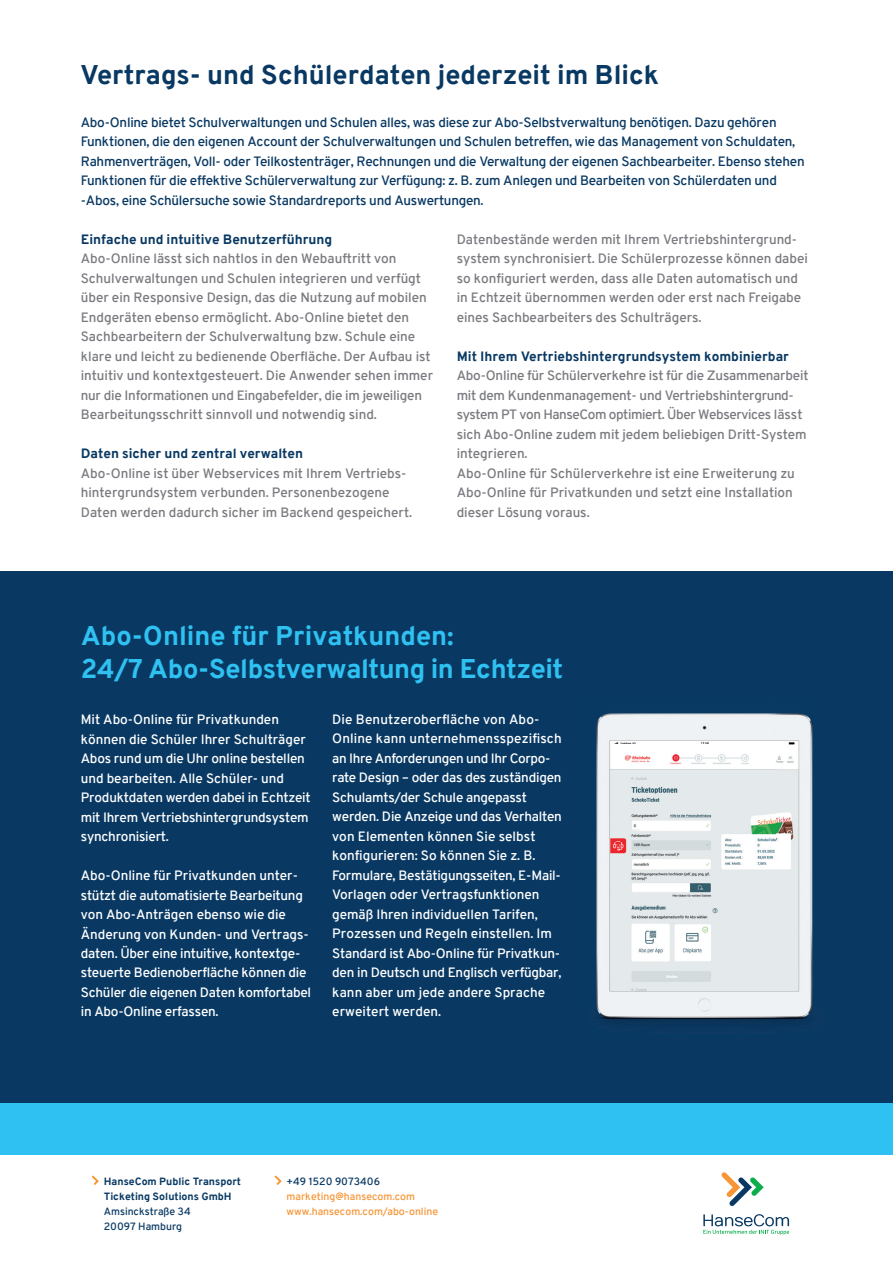
<style>
.page{position:relative;width:893px;height:1263px;background:#fff}
.page>*{position:absolute;margin:0;border:0;box-sizing:border-box;transform-origin:0 0}
.t1{font:700 27px/33px "Overpass";letter-spacing:-.015em;color:#2ec1f1}
.t2{font:700 27px "Overpass";color:#093963}
.t3{font:13.5px/19.5px "Overpass";color:#7a7b80}
.t4{font:13.5px/19.5px "Overpass";letter-spacing:-.015em;color:#fff}
.t5{font:13.5px/19.5px "Overpass";letter-spacing:-.015em;color:#093963}
.t6{font:700 13.5px "Overpass";color:#093963}
.t7{font:10.5px/15px "Overpass";color:#f79637}
.t8{font:700 10.5px/15px "Overpass";color:#093963}
.t9{font:10.5px/15px "Overpass";color:#093963}
</style>
<div class="page">
<div style="left:0;top:571px;width:893px;height:569px;background:#093963"></div>
<img style="left:596px;top:713px;width:217px;height:309px">
<div style="left:0;top:1103px;width:893px;height:51px;background:#2ec1f1"></div>
<svg style="left:92px;top:1175px;width:7px;height:10px"></svg>
<svg style="left:721px;top:1172px;width:43px;height:34px"></svg>
<svg style="left:703px;top:1214px;width:86px;height:21px"></svg>
<svg style="left:275px;top:1175px;width:7px;height:10px"></svg>
<h1 class="t2" style="left:80px;top:58px;width:581px">Vertrags- und Schülerdaten jederzeit im Blick</h1>
<p class="t5" style="left:81px;top:112px;width:725px">Abo-Online bietet Schulverwaltungen und Schulen alles, was diese zur Abo-Selbstverwaltung benötigen. Dazu gehören Funktionen, die den eigenen Account der Schulverwaltungen und Schulen betreffen, wie das Management von Schuldaten, Rahmenverträgen, Voll- oder Teilkostenträger, Rechnungen und die Verwaltung der eigenen Sachbearbeiter. Ebenso stehen Funktionen für die effektive Schülerverwaltung zur Verfügung: z. B. zum Anlegen und Bearbeiten von Schülerdaten und -Abos, eine Schülersuche sowie Standardreports und Auswertungen.</p>
<p class="t3" style="left:457px;top:229px;width:353px">Datenbestände werden mit Ihrem Vertriebshintergrund&shy;system synchronisiert. Die Schülerprozesse können dabei so konfiguriert werden, dass alle Daten automatisch und in Echtzeit übernommen werden oder erst nach Freigabe eines Sachbearbeiters des Schulträgers.</p>
<p class="t6" style="left:457px;top:347px;width:334px">Mit Ihrem Vertriebshintergrundsystem kombinierbar</p>
<p class="t3" style="left:457px;top:366px;width:353px">Abo-Online für Schülerverkehre ist für die Zusammen arbeit mit dem Kundenmanagement- und Vertriebshintergrund - system PT von HanseCom optimiert. Über Webservices lässt sich Abo-Online zudem mit jedem beliebigen Dritt-System integrieren.<br>Abo-Online für Schülerverkehre ist eine Erweiterung zu Abo-Online für Privatkunden und setzt eine Installation dieser Lösung voraus.</p>
<p class="t6" style="left:81px;top:231px;width:253px">Einfache und intuitive Benutzerführung</p>
<p class="t3" style="left:81px;top:249px;width:354px">Abo-Online lässt sich nahtlos in den Webauftritt von Schulverwaltungen und Schulen integrieren und verfügt über ein Responsive Design, das die Nutzung auf mobilen Endgeräten ebenso ermöglicht. Abo-Online bietet den Sachbearbeitern der Schulverwaltung bzw. Schule eine klare und leicht zu bedienende Oberfläche. Der Aufbau ist intuitiv und kontextgesteuert. Die Anwender sehen immer nur die Informationen und Eingabefelder, die im jeweiligen Bearbeitungsschritt sinnvoll und notwendig sind.</p>
<p class="t6" style="left:81px;top:445px;width:224px">Daten sicher und zentral verwalten</p>
<p class="t3" style="left:81px;top:463px;width:333px">Abo-Online ist über Webservices mit Ihrem Vertriebs&shy;hintergrundsystem verbunden. Personenbezogene<br>Daten werden dadurch sicher im Backend gespeichert.</p>
<h1 class="t1" style="left:81px;top:620px;width:484px">Abo-Online für Privatkunden:<br>24/7 Abo-Selbstverwaltung in Echtzeit</h1>
<p class="t4" style="left:81px;top:710px;width:231px">Mit Abo-Online für Privatkunden können die Schüler Ihrer Schulträger Abos rund um die Uhr online bestellen und bearbeiten. Alle Schüler- und Produktdaten werden dabei in Echtzeit mit Ihrem Vertriebshintergrundsystem synchronisiert.</p>
<p class="t4" style="left:81px;top:866px;width:232px">Abo-Online für Privatkunden unter&shy;stützt die automatisierte Bearbeitung von Abo-Anträgen ebenso wie die Änderung von Kunden- und Vertrags&shy;daten. Über eine intuitive, kontextge&shy;steuerte Bedienoberfläche können die Schüler die eigenen Daten komfortabel in Abo-Online erfassen.</p>
<p class="t4" style="left:332px;top:709px;width:231px">Die Benutzeroberfläche von Abo-Online kann unternehmensspezifisch an Ihre Anforderungen und Ihr Corpo&shy;rate Design – oder das des zuständigen Schulamts/der Schule angepasst werden. Die Anzeige und das Verhalten von Elementen können Sie selbst konfigurieren: So können Sie z. B.<br>Formulare, Bestätigungsseiten, E-Mail-Vorlagen oder Vertragsfunktionen gemäß Ihren individuellen Tarifen, Prozessen und Regeln einstellen. Im Standard ist Abo-Online für Privatkun&shy;den in Deutsch und Englisch verfügbar, kann aber um jede andere Sprache erweitert werden.</p>
<p class="t8" style="left:104px;top:1174px;width:139px">HanseCom Public Transport<br>Ticketing Solutions GmbH</p>
<p class="t9" style="left:104px;top:1204px;width:89px">Amsinckstraße 34<br>20097 Hamburg</p>
<p class="t9" style="left:287px;top:1174px;width:95px">+49 1520 9073406</p>
<p class="t7" style="left:287px;top:1189px;width:153px">marketing@hansecom.com www.hansecom.com/abo-online</p>
</div>
